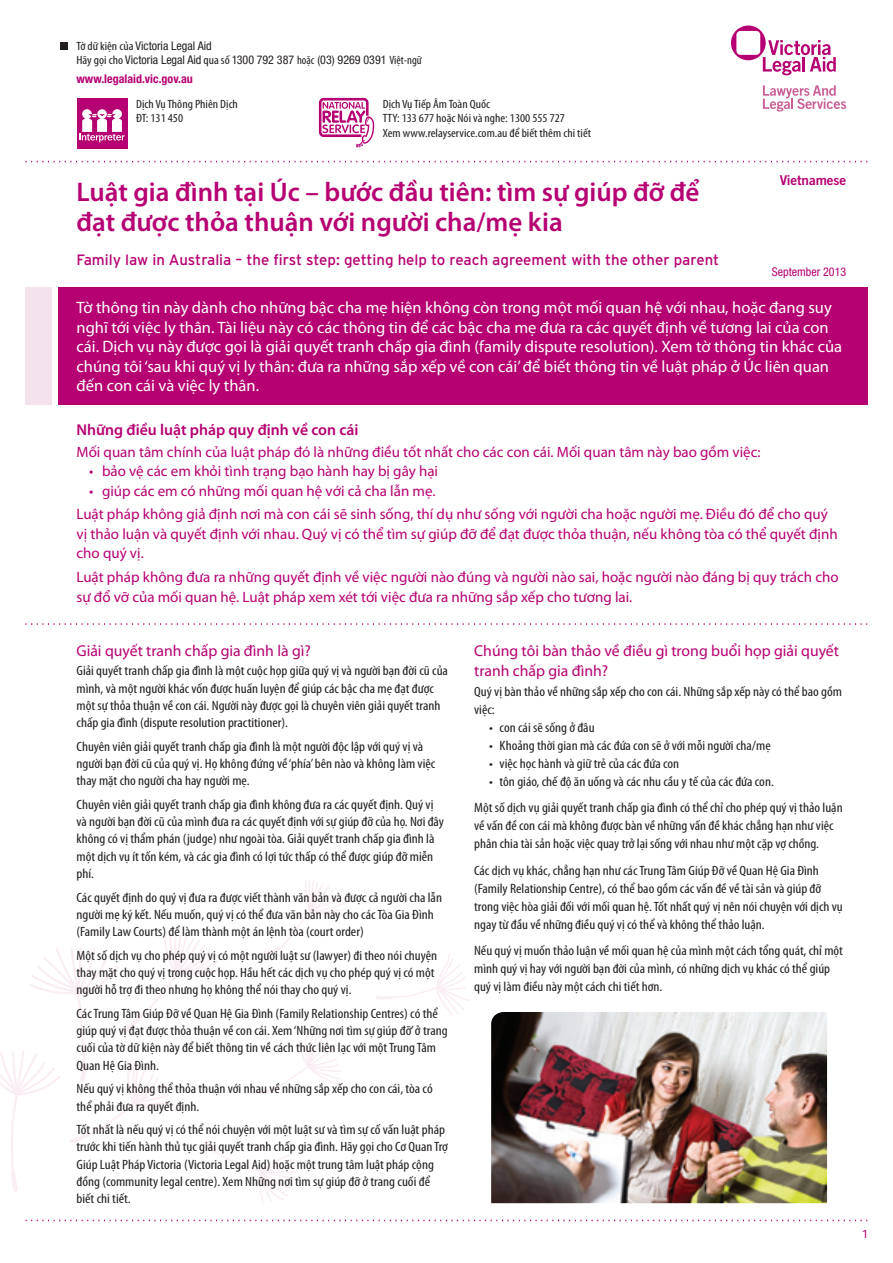
<style>
.page{position:relative;width:893px;height:1263px;background:#fff}
.page>*{position:absolute;margin:0;border:0;box-sizing:border-box;transform-origin:0 0}
.t1{font:600 27px/30px "Myriad Pro";color:#b60172}
.t2{font:16.5px/19.5px "Myriad Pro";color:#fff}
.t3{font:15.75px/19.5px "Myriad Pro";color:#b60172}
.t4{font:600 15.75px "Myriad Pro";color:#b60172}
.t5{font:15px/19.5px "Myriad Pro";color:#b60172}
.t6{font:15px "Interstate";color:#b60172}
.t7{font:condensed 13.5px/17.2px "Myriad Pro";color:#231f20;scale:1.1 1}
.t8{font:13.5px "Trade Gothic LT Bold Two";letter-spacing:-.005em;color:#b60172}
.t9{font:condensed 12px/14.4px "Myriad Pro";color:#231f20;scale:1.1 1}
.t10{font:condensed 12px/14.4px "Helvetica Neue";color:#231f20}
.t11{font:700 condensed 12px "Helvetica Neue";color:#b60172}
.t12{font:condensed 12px "Helvetica Neue";color:#b60172}
.t13{font:12px "Bliss 2";color:#b60172}
.s1{font-family:"Myriad Pro"}
</style>
<div class="page">
<svg style="left:376px;top:953px;width:94px;height:63px"></svg>
<svg style="left:0;top:880px;width:346px;height:324px"></svg>
<svg style="left:26px;top:1220px;width:841px;height:1px"></svg>
<div style="left:58px;top:287px;width:809px;height:118px;background:#b60172"></div>
<div style="left:60px;top:42px;width:8px;height:8px;background:#231f20"></div>
<div style="left:26px;top:287px;width:26px;height:118px;background:#f4e3ec"></div>
<svg style="left:26px;top:161px;width:841px;height:1px"></svg>
<svg style="left:26px;top:623px;width:841px;height:2px"></svg>
<svg style="left:731px;top:26px;width:105px;height:49px"></svg>
<svg style="left:763px;top:85px;width:83px;height:27px"></svg>
<div style="left:77px;top:98px;width:51px;height:51px;background:#b60172"></div>
<svg style="left:79px;top:109px;width:46px;height:33px"></svg>
<svg style="left:319px;top:98px;width:55px;height:49px"></svg>
<img style="left:491px;top:1012px;width:336px;height:191px">
<p class="t10" style="left:77px;top:38px;width:347px"><span class="s1">Tờ dữ kiện của</span> Victoria Legal Aid<br><span class="s1">Hãy gọi cho</span> Victoria Legal Aid <span class="s1">qua số</span> 1300 792 387 <span class="s1">hoặc</span> (03) 9269 0391 <span class="s1">Việt-ngữ</span></p>
<p class="t11" style="left:77px;top:71px;width:118px">www.legalaid.vic.gov.au</p>
<p class="t9" style="left:136px;top:96px;width:94px">Dịch Vụ Thông Phiên Dịch<br>ĐT: 131 450</p>
<p class="t9" style="left:383px;top:96px;width:191px">Dịch Vụ Tiếp Âm Toàn Quốc<br>TTY: 133 677 hoặc Nói và nghe: 1300 555 727<br>Xem www.relayservice.com.au để biết thêm chi tiết</p>
<h1 class="t1" style="left:77px;top:176px;width:624px">Luật gia đình tại Úc – bước đầu tiên: tìm sự giúp đỡ để đạt được thỏa thuận với người cha/mẹ kia</h1>
<p class="t6" style="left:77px;top:251px;width:644px">Family law in Australia – the first step: getting help to reach agreement with the other parent</p>
<p class="t8" style="left:780px;top:172px;width:68px">Vietnamese</p>
<p class="t12" style="left:772px;top:265px;width:76px">September 2013</p>
<p class="t2" style="left:77px;top:298px;width:767px">Tờ thông tin này dành cho những bậc cha mẹ hiện không còn trong một mối quan hệ với nhau, hoặc đang suy nghĩ tới việc ly thân. Tài liệu này có các thông tin để các bậc cha mẹ đưa ra các quyết định về tương lai của con cái. Dịch vụ này được gọi là giải quyết tranh chấp gia đình (family dispute resolution). Xem tờ thông tin khác của chúng tôi ‘sau khi quý vị ly thân: đưa ra những sắp xếp về con cái’ để biết thông tin về luật pháp ở Úc liên quan đến con cái và việc ly thân.</p>
<p class="t4" style="left:77px;top:420px;width:284px">Những điều luật pháp quy định về con cái</p>
<p class="t5" style="left:77px;top:441px;width:685px">Mối quan tâm chính của luật pháp đó là những điều tốt nhất cho các con cái. Mối quan tâm này bao gồm việc:</p>
<p class="t5" style="left:89px;top:461px;width:350px">• bảo vệ các em khỏi tình trạng bạo hành hay bị gây hại</p>
<p class="t5" style="left:77px;top:478px;width:753px;line-height:23.7px;text-indent:13px">• giúp các em có những mối quan hệ với cả cha lẫn mẹ.<br>Luật pháp không giả định nơi mà con cái sẽ sinh sống, thí dụ như sống với người cha hoặc người mẹ. Điều đó để cho quý</p>
<p class="t5" style="left:77px;top:524px;width:763px">vị thảo luận và quyết định với nhau. Quý vị có thể tìm sự giúp đỡ để đạt được thỏa thuận, nếu không tòa có thể quyết định cho quý vị.</p>
<p class="t5" style="left:77px;top:567px;width:764px">Luật pháp không đưa ra những quyết định về việc người nào đúng và người nào sai, hoặc người nào đáng bị quy trách cho sự đổ vỡ của mối quan hệ. Luật pháp xem xét tới việc đưa ra những sắp xếp cho tương lai.</p>
<h2 class="t3" style="left:77px;top:641px;width:236px">Giải quyết tranh chấp gia đình là gì?</h2>
<p class="t7" style="left:77px;top:662px;width:339px">Giải quyết tranh chấp gia đình là một cuộc họp giữa quý vị và người bạn đời cũ của mình, và một người khác vốn được huấn luyện để giúp các bậc cha mẹ đạt được một sự thỏa thuận về con cái. Người này được gọi là chuyên viên giải quyết tranh chấp gia đình (dispute resolution practitioner).</p>
<p class="t7" style="left:77px;top:737px;width:328px">Chuyên viên giải quyết tranh chấp gia đình là một người độc lập với quý vị và người bạn đời cũ của quý vị. Họ không đứng về ‘phía’ bên nào và không làm việc thay mặt cho người cha hay người mẹ.</p>
<p class="t7" style="left:77px;top:796px;width:336px">Chuyên viên giải quyết tranh chấp gia đình không đưa ra các quyết định. Quý vị và người bạn đời cũ của mình đưa ra các quyết định với sự giúp đỡ của họ. Nơi đây không có vị thẩm phán (judge) như ngoài tòa. Giải quyết tranh chấp gia đình là một dịch vụ ít tốn kém, và các gia đình có lợi tức thấp có thể được giúp đỡ miễn phí.</p>
<p class="t7" style="left:77px;top:888px;width:334px">Các quyết định do quý vị đưa ra được viết thành văn bản và được cả người cha lẫn người mẹ ký kết. Nếu muốn, quý vị có thể đưa văn bản này cho các Tòa Gia Đình (Family Law Courts) để làm thành một án lệnh tòa (court order)</p>
<p class="t7" style="left:77px;top:946px;width:329px">Một số dịch vụ cho phép quý vị có một người luật sư (lawyer) đi theo nói chuyện thay mặt cho quý vị trong cuộc họp. Hầu hết các dịch vụ cho phép quý vị có một người hỗ trợ đi theo nhưng họ không thể nói thay cho quý vị.</p>
<p class="t7" style="left:77px;top:1005px;width:339px">Các Trung Tâm Giúp Đỡ về Quan Hệ Gia Đình (Family Relationship Centres) có thể giúp quý vị đạt được thỏa thuận về con cái. Xem ‘Những nơi tìm sự giúp đỡ’ ở trang cuối của tờ dữ kiện này để biết thông tin về cách thức liên lạc với một Trung Tâm Quan Hệ Gia Đình.</p>
<p class="t7" style="left:77px;top:1080px;width:325px">Nếu quý vị không thể thỏa thuận với nhau về những sắp xếp cho con cái, tòa có thể phải đưa ra quyết định.</p>
<p class="t7" style="left:77px;top:1121px;width:339px">Tốt nhất là nếu quý vị có thể nói chuyện với một luật sư và tìm sự cố vấn luật pháp trước khi tiến hành thủ tục giải quyết tranh chấp gia đình. Hãy gọi cho Cơ Quan Trợ Giúp Luật Pháp Victoria (Victoria Legal Aid) hoặc một trung tâm luật pháp cộng đồng (community legal centre). Xem Những nơi tìm sự giúp đỡ ở trang cuối để biết chi tiết.</p>
<h2 class="t3" style="left:474px;top:641px;width:366px">Chúng tôi bàn thảo về điều gì trong buổi họp giải quyết tranh chấp gia đình?</h2>
<p class="t7" style="left:474px;top:682px;width:336px;line-height:18px">Quý vị bàn thảo về những sắp xếp cho con cái. Những sắp xếp này có thể bao gồm việc:</p>
<p class="t7" style="left:489px;top:718px;width:97px">• con cái sẽ sống ở đâu</p>
<p class="t7" style="left:489px;top:736px;width:257px">• Khoảng thời gian mà các đứa con sẽ ở với mỗi người cha/mẹ</p>
<p class="t7" style="left:489px;top:754px;width:174px">• việc học hành và giữ trẻ của các đứa con</p>
<p class="t7" style="left:474px;top:768px;width:337px;line-height:26.5px;text-indent:15px">• tôn giáo, chế độ ăn uống và các nhu cầu y tế của các đứa con.<br>Một số dịch vụ giải quyết tranh chấp gia đình có thể chỉ cho phép quý vị thảo luận</p>
<p class="t7" style="left:474px;top:816px;width:328px;line-height:18px">về vấn đề con cái mà không được bàn về những vấn đề khác chẳng hạn như việc phân chia tài sản hoặc việc quay trở lại sống với nhau như một cặp vợ chồng.</p>
<p class="t7" style="left:474px;top:861px;width:337px;line-height:18px">Các dịch vụ khác, chẳng hạn như các Trung Tâm Giúp Đỡ về Quan Hệ Gia Đình (Family Relationship Centre), có thể bao gồm các vấn đề về tài sản và giúp đỡ trong việc hòa giải đối với mối quan hệ. Tốt nhất quý vị nên nói chuyện với dịch vụ ngay từ đầu về những điều quý vị có thể và không thể thảo luận.</p>
<p class="t7" style="left:474px;top:941px;width:337px;line-height:18px">Nếu quý vị muốn thảo luận về mối quan hệ của mình một cách tổng quát, chỉ một mình quý vị hay với người bạn đời của mình, có những dịch vụ khác có thể giúp quý vị làm điều này một cách chi tiết hơn.</p>
<p class="t13" style="left:862px;top:1226px;width:7px">1</p>
</div>
